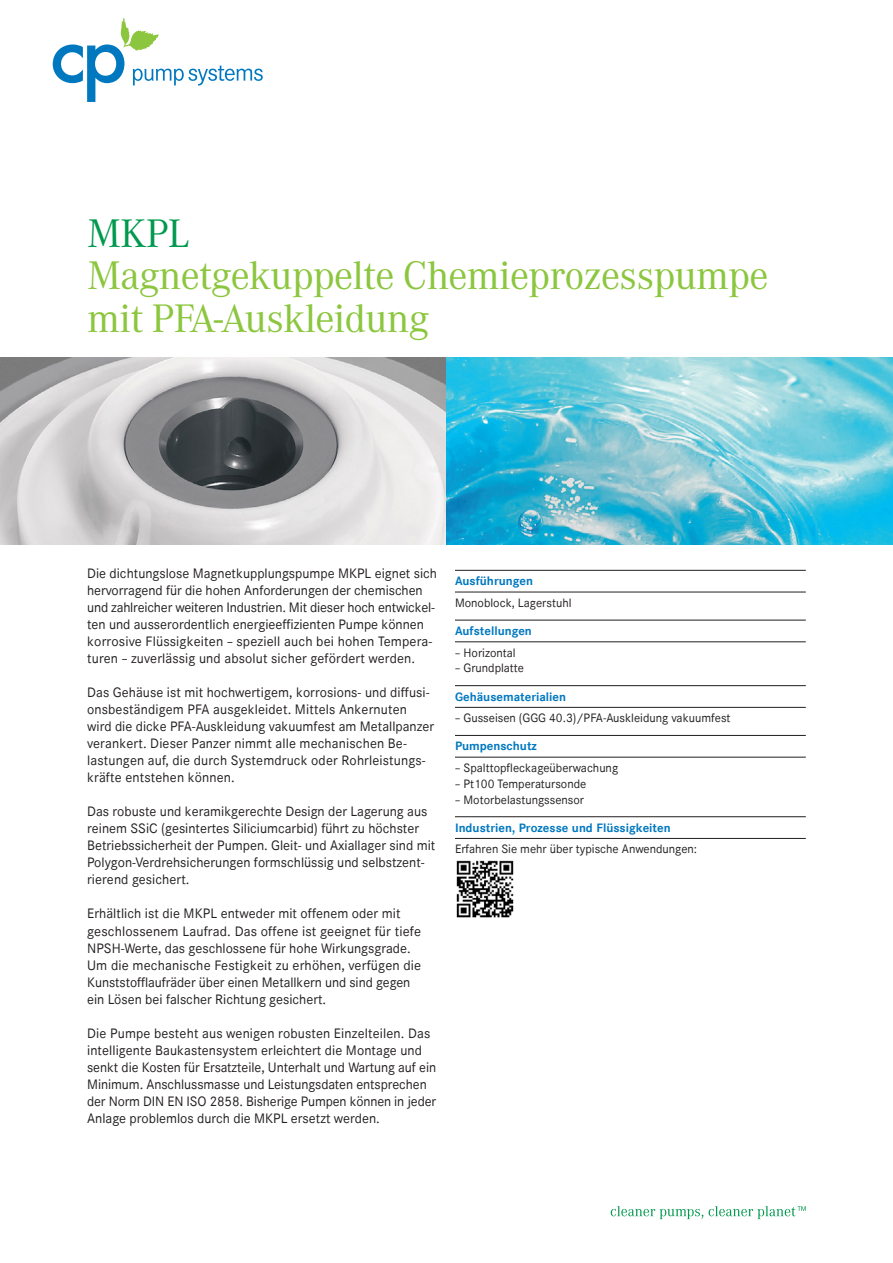
<style>
.page{position:relative;width:893px;height:1263px;background:#fff}
.page>*{position:absolute;margin:0;border:0;box-sizing:border-box;transform-origin:0 0}
._102_Titel_Zeile_2{font:39px/42.5px "Corporate A";letter-spacing:-.015em;color:#8bc63e}
._101_Titel_Zeile_1{font:39px "Corporate A";color:#00994e}
._202_Lauftext{font:13.5px/17px "Corporate S";color:#231f20}
._303_Aufzählung{font:12px "Corporate S";color:#231f20}
._301_Titel_Aufzählun{font:700 12px "Corporate S";color:#0078c0}
</style>
<div class="page">
<hr style="left:455px;top:570px;width:351px;height:1px;background:#231f20">
<hr style="left:455px;top:592px;width:351px;height:1px;background:#231f20">
<hr style="left:455px;top:620px;width:351px;height:1px;background:#231f20">
<hr style="left:455px;top:641px;width:351px;height:1px;background:#231f20">
<hr style="left:455px;top:685px;width:351px;height:1px;background:#231f20">
<hr style="left:455px;top:707px;width:351px;height:1px;background:#231f20">
<hr style="left:455px;top:735px;width:351px;height:1px;background:#231f20">
<hr style="left:455px;top:757px;width:351px;height:1px;background:#231f20">
<hr style="left:455px;top:816px;width:351px;height:1px;background:#231f20">
<hr style="left:455px;top:838px;width:351px;height:1px;background:#231f20">
<img style="left:456px;top:860px;width:58px;height:58px">
<svg style="left:53px;top:18px;width:210px;height:84px"></svg>
<svg style="left:611px;top:1206px;width:92px;height:13px"></svg>
<svg style="left:709px;top:1206px;width:97px;height:13px"></svg>
<img style="left:0;top:357px;width:893px;height:187px">
<p class="_101_Titel_Zeile_1" style="left:87px;top:210px;width:103px">MKPL</p>
<p class="_102_Titel_Zeile_2" style="left:87px;top:255px;width:683px">Magnetgekuppelte Chemieprozesspumpe mit PFA-Auskleidung</p>
<p class="_202_Lauftext" style="left:87px;top:565px;width:351px">Die dichtungslose Magnetkupplungspumpe MKPL eignet sich hervorragend für die hohen Anforderungen der chemischen und zahlreicher weiteren Industrien. Mit dieser hoch entwickel&shy;ten und ausserordentlich energieeffizienten Pumpe können korrosive Flüssigkeiten – speziell auch bei hohen Tempera&shy;turen – zuverlässig und absolut sicher gefördert werden.</p>
<p class="_202_Lauftext" style="left:87px;top:684px;width:348px">Das Gehäuse ist mit hochwertigem, korrosions- und diffusi&shy;onsbeständigem PFA ausgekleidet. Mittels Ankernuten wird die dicke PFA-Auskleidung vakuumfest am Metallpanzer verankert. Dieser Panzer nimmt alle mechanischen Be&shy;lastungen auf, die durch Systemdruck oder Rohrleistungs&shy;kräfte entstehen können.</p>
<p class="_202_Lauftext" style="left:87px;top:803px;width:350px">Das robuste und keramikgerechte Design der Lagerung aus reinem SSiC (gesintertes Siliciumcarbid) führt zu höchster Betriebssicherheit der Pumpen. Gleit- und Axiallager sind mit Polygon-Verdrehsicherungen formschlüssig und selbstzent&shy;rierend gesichert.</p>
<p class="_202_Lauftext" style="left:87px;top:905px;width:336px">Erhältlich ist die MKPL entweder mit offenem oder mit geschlossenem Laufrad. Das offene ist geeignet für tiefe NPSH-Werte, das geschlossene für hohe Wirkungsgrade.<br>Um die mechanische Festigkeit zu erhöhen, verfügen die Kunststofflaufräder über einen Metallkern und sind gegen ein Lösen bei falscher Richtung gesichert.</p>
<p class="_202_Lauftext" style="left:87px;top:1024px;width:350px">Die Pumpe besteht aus wenigen robusten Einzelteilen. Das intelligente Baukastensystem erleichtert die Montage und senkt die Kosten für Ersatzteile, Unterhalt und Wartung auf ein Minimum. Anschlussmasse und Leistungsdaten entsprechen der Norm DIN EN ISO 2858. Bisherige Pumpen können in jeder Anlage problemlos durch die MKPL ersetzt werden.</p>
<p class="_301_Titel_Aufzählun" style="left:455px;top:574px;width:80px">Ausführungen</p>
<p class="_303_Aufzählung" style="left:455px;top:596px;width:118px">Monoblock, Lagerstuhl</p>
<p class="_301_Titel_Aufzählun" style="left:455px;top:623px;width:78px">Aufstellungen</p>
<p class="_303_Aufzählung" style="left:455px;top:645px;width:62px">– Horizontal</p>
<p class="_303_Aufzählung" style="left:455px;top:661px;width:70px">– Grundplatte</p>
<p class="_301_Titel_Aufzählun" style="left:455px;top:689px;width:113px">Gehäusematerialien</p>
<p class="_303_Aufzählung" style="left:455px;top:711px;width:277px">– Gusseisen (GGG 40.3)/PFA-Auskleidung vakuumfest</p>
<p class="_301_Titel_Aufzählun" style="left:455px;top:739px;width:83px">Pumpenschutz</p>
<p class="_303_Aufzählung" style="left:455px;top:761px;width:165px">– Spalttopfleckageüberwachung</p>
<p class="_303_Aufzählung" style="left:455px;top:776px;width:133px">– Pt100 Temperatursonde</p>
<p class="_303_Aufzählung" style="left:455px;top:792px;width:131px">– Motorbelastungssensor</p>
<p class="_301_Titel_Aufzählun" style="left:455px;top:820px;width:217px">Industrien, Prozesse und Flüssigkeiten</p>
<p class="_303_Aufzählung" style="left:455px;top:842px;width:244px">Erfahren Sie mehr über typische Anwendungen:</p>
</div>
